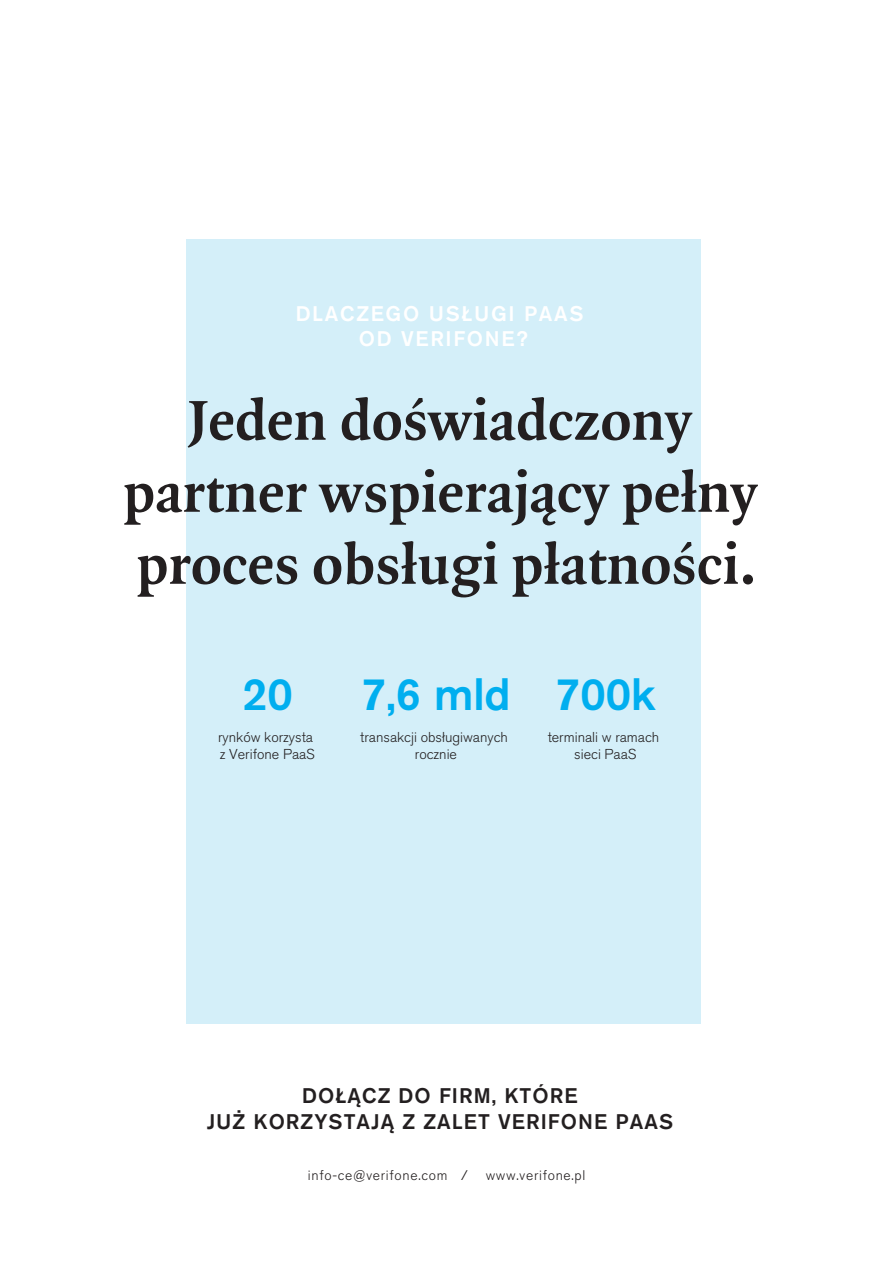
<style>
.page{position:relative;width:893px;height:1263px;background:#fff}
.page>*{position:absolute;margin:0;border:0;box-sizing:border-box;transform-origin:0 0}
.t1{font:700 60px/72px "Quadraat Pro";color:#231f20;text-align:center}
.t2{font:500 45px "Akzidenz Grotesk Pro";color:#00aeef}
.t3{font:500 21px/25.2px "Akzidenz Grotesk Pro";letter-spacing:.05em;color:#231f20;text-align:center}
.t4{font:500 21px/25.2px "Akzidenz Grotesk Pro";letter-spacing:.08em;color:#fff;text-align:center}
.t5{font:300 14.25px/17.1px "Akzidenz Grotesk Pro";color:#231f20;text-align:center}
.t6{font:300 13.95px "Akzidenz Grotesk Pro";letter-spacing:.05em;color:#231f20}
</style>
<div class="page">
<div style="left:186px;top:239px;width:515px;height:785px;background:#d4eff9"></div>
<h3 class="t4" style="left:296px;top:301px;width:289px">DLACZEGO USŁUGI PAAS<br>OD VERIFONE?</h3>
<h1 class="t1" style="left:123px;top:384px;width:636px">Jeden doświadczony partner wspierający pełny proces obsługi płatności.</h1>
<h2 class="t2" style="left:242px;top:665px;width:52px">20</h2>
<p class="t5" style="left:218px;top:728px;width:98px;text-align:left">rynków korzysta z Verifone PaaS</p>
<h2 class="t2" style="left:361px;top:665px;width:151px">7,6 mld</h2>
<p class="t5" style="left:360px;top:728px;width:149px">transakcji obsługiwanych rocznie</p>
<h2 class="t2" style="left:555px;top:665px;width:102px">700k</h2>
<p class="t5" style="left:548px;top:728px;width:113px">terminali w ramach sieci PaaS</p>
<h3 class="t3" style="left:207px;top:1083px;width:468px">DOŁĄCZ DO FIRM, KTÓRE<br>JUŻ KORZYSTAJĄ Z ZALET VERIFONE PAAS</h3>
<p class="t6" style="left:308px;top:1166px;width:161px">info-ce@verifone.com /</p>
<p class="t6" style="left:486px;top:1166px;width:101px">www.verifone.pl</p>
</div>
